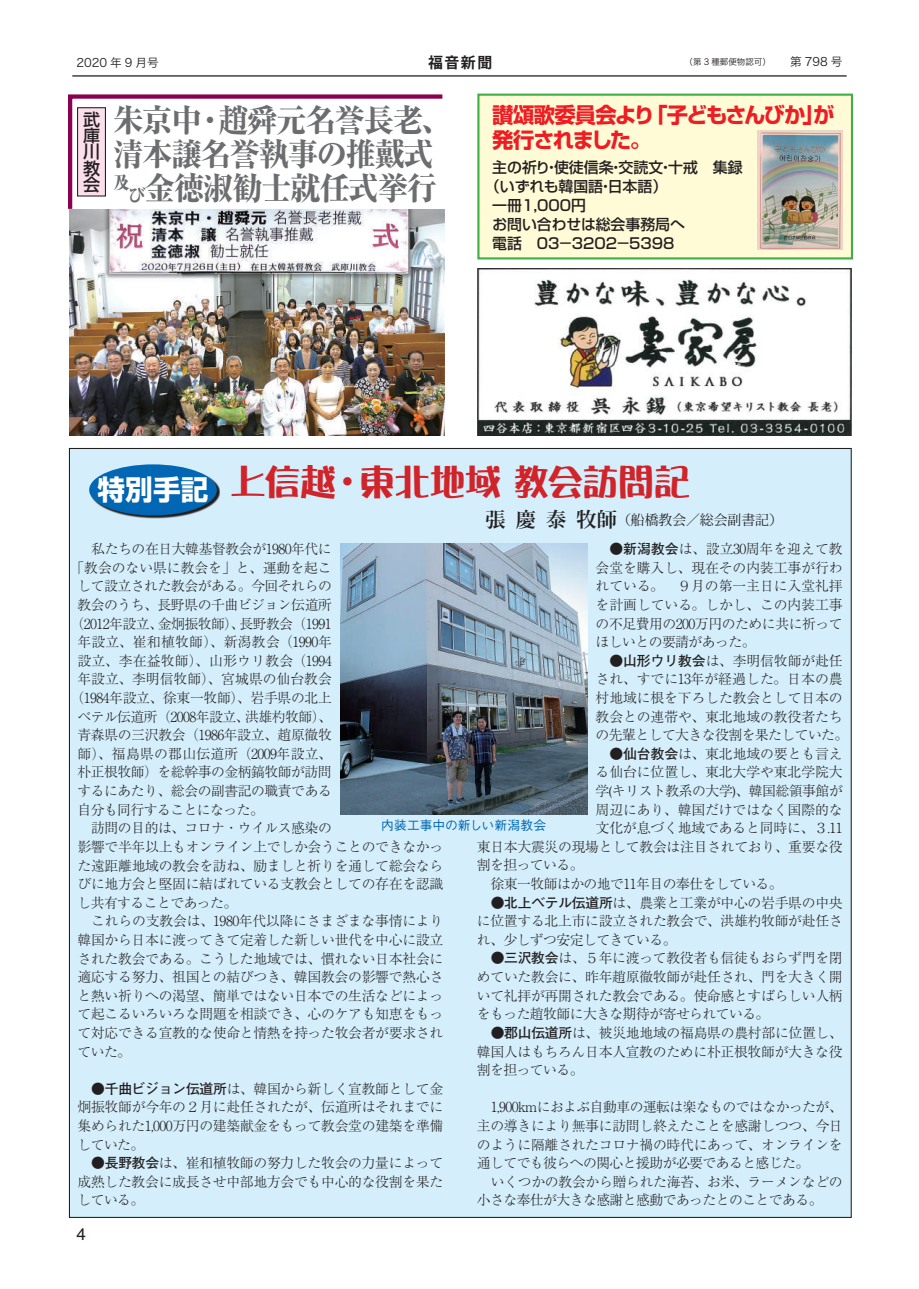
<style>
.page{position:relative;width:919px;height:1289px;background:#fff}
.page>*{position:absolute;margin:0;border:0;box-sizing:border-box;transform-origin:0 0}
.t1{font:36.15px "DFPOP Corn W12 MP RKSJ H";letter-spacing:-.02em;color:#d1232a}
.t2{font:800 31.95px/34px "Ryumin Pro";letter-spacing:-.05em;color:#6c6d70;scale:.96 1}
.t3{font:700 27.6px "Shin Go Pro";color:#fff}
.t4{font:700 21.3px/25.5px "Shin Go Pro";letter-spacing:-.065em;color:#ee1d23}
.t5{font:800 18px "Ryumin Pro";color:#6c6d70;scale:.96 1}
.t6{font:500 16.95px/16.2px "Shin Go Pro";color:#231f20;text-align:justify}
.t7{font:16.95px "Helvetica";color:#231f20}
.t8{font:500 14.85px "Shin Go Pro";color:#231f20}
.t9{font:700 14.85px "Koz Go Pro";color:#231f20}
.t10{font:300 13.8px/18.6px "Ryumin Pro";letter-spacing:-.02em;color:#231f20;text-align:justify}
.t11{font:300 13.8px/18.6px "Ryumin Pro";letter-spacing:-.04em;color:#231f20}
.t12{font:300 13.8px "Ryumin Pro";letter-spacing:.02em;color:#231f20}
.t13{font:300 13.8px "Ryumin Pro";letter-spacing:.015em;color:#231f20}
.t14{font:300 13.8px "Ryumin Pro";color:#231f20}
.t15{font:13.8px "Koz Min Pro";color:#231f20}
.t16{font:500 12.75px "Gothic BBB Pro";letter-spacing:.005em;color:#0166b3}
.t17{font:11.7px "Hira Kaku Pro W3";color:#231f20}
.t18{font:8.55px "Hira Kaku Pro W3";color:#231f20}
.s1{font-size:11.7px}
.s2{font-size:18px}
.s3{font-weight:700;font-size:20.25px}
.s4{font-family:"Futo Go B101 Pro";font-weight:700}
</style>
<div class="page">
<hr style="left:72px;top:75px;width:774px;height:2px;background:#231f20">
<svg style="left:68px;top:94px;width:377px;height:119px"></svg>
<div style="left:78px;top:108px;width:27px;height:88px;background:#fbdfeb"></div>
<div style="left:77px;top:107px;width:29px;height:89px;border:1px solid #231f20"></div>
<div style="left:69px;top:448px;width:782px;height:769px;background:#d4effb"></div>
<svg style="left:90px;top:475px;width:130px;height:44px"></svg>
<div style="left:89px;top:464px;width:128px;height:51px;background:#0166b3;border-radius:50%"></div>
<img style="left:70px;top:210px;width:374px;height:225px">
<div style="left:478px;top:95px;width:373px;height:163px;background:#fffbd6"></div>
<div style="left:477px;top:94px;width:376px;height:165px;border:2px solid #40ae49"></div>
<img style="left:757px;top:131px;width:85px;height:119px">
<img style="left:477px;top:268px;width:374px;height:168px">
<img style="left:340px;top:543px;width:247px;height:271px">
<p class="t17" style="left:77px;top:52px;width:84px">2020 年 9 月号</p>
<p class="t9" style="left:428px;top:53px;width:65px">福音新聞</p>
<p class="t18" style="left:684px;top:54px;width:159px">（第 3 種郵便物認可）<span class="s1">　　第 798 号</span></p>
<h2 class="t2" style="left:113px;top:101px;width:354px">朱京中・趙舜元名誉長老、清本譲名誉執事の推戴式</h2>
<h3 class="t5" style="left:113px;top:168px;width:20px">及</h3>
<h2 class="t2" style="left:128px;top:169px;width:323px"><span class="s2">び</span>金徳淑勧士就任式挙行</h2>
<h3 class="t4" style="left:492px;top:100px;width:344px">讃頌歌委員会より「子どもさんびか」が発行されました。</h3>
<p class="t8" style="left:492px;top:155px;width:252px">主の祈り・使徒信条・交読文・十戒　集録</p>
<p class="t8" style="left:485px;top:174px;width:184px">（いずれも韓国語・日本語）</p>
<p class="t8" style="left:492px;top:193px;width:110px">一冊1,000円　</p>
<p class="t8" style="left:492px;top:212px;width:194px">お問い合わせは総会事務局へ</p>
<p class="t8" style="left:492px;top:231px;width:184px">電話　03−3202−5398</p>
<p class="t6" style="left:83px;top:109px;width:18px">武庫川教会</p>
<h3 class="t3" style="left:97px;top:468px;width:113px">特別手記</h3>
<h1 class="t1" style="left:230px;top:463px;width:461px">上信越・東北地域 教会訪問記</h1>
<p class="t15" style="left:485px;top:509px;width:299px"><span class="s3">張慶泰牧師</span>（船橋教会／総会副書記）</p>
<p class="t10" style="left:595px;top:538px;width:249px;text-indent:14px"><span class="s4">●新潟教会</span>は、設立30周年を迎えて教会堂を購入し、現在その内装工事が行われている。　９月の第一主日に入堂礼拝を計画している。しかし、この内装工事の不足費用の200万円のために共に祈ってほしいとの要請があった。</p>
<p class="t10" style="left:595px;top:650px;width:254px;text-align:center"><span class="s4">●山形ウリ教会</span>は、李明信牧師が赴任<br>され、すでに13年が経過した。日本の農村地域に根を下ろした教会として日本の教会との連帯や、東北地域の教役者たちの先輩として大きな役割を果たしていた。</p>
<p class="t10" style="left:609px;top:743px;width:235px"><span class="s4">●仙台教会</span>は、東北地域の要とも言え</p>
<p class="t10" style="left:595px;top:761px;width:248px">る仙台に位置し、東北大学や東北学院大</p>
<p class="t10" style="left:595px;top:780px;width:249px">学(キリスト教系の大学)、韓国総領事館が</p>
<p class="t10" style="left:595px;top:799px;width:248px">周辺にあり、韓国だけではなく国際的な</p>
<p class="t10" style="left:595px;top:817px;width:248px">文化が息づく地域であると同時に、３.11</p>
<p class="t10" style="left:477px;top:836px;width:367px">東日本大震災の現場として教会は注目されており、重要な役</p>
<p class="t11" style="left:477px;top:854px;width:108px">割を担っている。</p>
<p class="t11" style="left:490px;top:873px;width:293px">徐東一牧師はかの地で11年目の奉仕をしている。</p>
<p class="t10" style="left:477px;top:892px;width:367px;text-indent:14px"><span class="s4">●北上ベテル伝道所</span>は、農業と工業が中心の岩手県の中央に位置する北上市に設立された教会で、洪雄杓牧師が赴任され、少しずつ安定してきている。</p>
<p class="t10" style="left:477px;top:947px;width:367px;text-indent:14px"><span class="s4">●三沢教会</span>は、５年に渡って教役者も信徒もおらず門を閉めていた教会に、昨年趙原徹牧師が赴任され、門を大きく開いて礼拝が再開された教会である。使命感とすばらしい人柄をもった趙牧師に大きな期待が寄せられている。</p>
<p class="t10" style="left:477px;top:1022px;width:367px;text-indent:14px"><span class="s4">●郡山伝道所</span>は、被災地地域の福島県の農村部に位置し、韓国人はもちろん日本人宣教のために朴正根牧師が大きな役割を担っている。</p>
<p class="t10" style="left:477px;top:1096px;width:367px;text-indent:14px">1,900kmにおよぶ自動車の運転は楽なものではなかったが、主の導きにより無事に訪問し終えたことを感謝しつつ、今日のように隔離されたコロナ禍の時代にあって、オンラインを通してでも彼らへの関心と援助が必要であると感じた。</p>
<p class="t11" style="left:477px;top:1171px;width:367px;text-indent:14px">いくつかの教会から贈られた海苔、お米、ラーメンなどの小さな奉仕が大きな感謝と感動であったとのことである。</p>
<p class="t10" style="left:91px;top:538px;width:242px">私たちの在日大韓基督教会が1980年代に</p>
<p class="t10" style="left:71px;top:557px;width:263px">「教会のない県に教会を」と、運動を起こ</p>
<p class="t10" style="left:77px;top:575px;width:256px">して設立された教会がある。今回それらの</p>
<p class="t10" style="left:77px;top:594px;width:256px">教会のうち、長野県の千曲ビジョン伝道所</p>
<p class="t11" style="left:71px;top:613px;width:263px">（2012年設立、金炯振牧師）、長野教会（1991</p>
<p class="t12" style="left:77px;top:631px;width:256px">年設立、崔和植牧師）、新潟教会（1990年</p>
<p class="t13" style="left:77px;top:649px;width:256px">設立、李在益牧師）、山形ウリ教会（1994</p>
<p class="t14" style="left:77px;top:668px;width:256px">年設立、李明信牧師）、宮城県の仙台教会</p>
<p class="t10" style="left:71px;top:687px;width:263px">（1984年設立、徐東一牧師）、岩手県の北上</p>
<p class="t11" style="left:77px;top:706px;width:256px">ベテル伝道所（2008年設立、洪雄杓牧師）、</p>
<p class="t10" style="left:77px;top:724px;width:256px">青森県の三沢教会（1986年設立、趙原徹牧</p>
<p class="t12" style="left:77px;top:742px;width:256px">師）、福島県の郡山伝道所（2009年設立、</p>
<p class="t10" style="left:77px;top:761px;width:256px">朴正根牧師）を総幹事の金柄鎬牧師が訪問</p>
<p class="t10" style="left:77px;top:780px;width:256px">するにあたり、総会の副書記の職責である</p>
<p class="t11" style="left:77px;top:799px;width:188px">自分も同行することになった。</p>
<p class="t10" style="left:91px;top:817px;width:242px">訪問の目的は、コロナ・ウイルス感染の</p>
<p class="t10" style="left:77px;top:836px;width:367px">影響で半年以上もオンライン上でしか会うことのできなかっ</p>
<p class="t10" style="left:77px;top:855px;width:367px">た遠距離地域の教会を訪ね、励ましと祈りを通して総会なら</p>
<p class="t10" style="left:77px;top:873px;width:367px">びに地方会と堅固に結ばれている支教会としての存在を認識</p>
<p class="t11" style="left:77px;top:892px;width:161px">し共有することであった。</p>
<p class="t10" style="left:91px;top:910px;width:353px">これらの支教会は、1980年代以降にさまざまな事情により</p>
<p class="t10" style="left:77px;top:929px;width:367px">韓国から日本に渡ってきて定着した新しい世代を中心に設立</p>
<p class="t10" style="left:77px;top:948px;width:367px">された教会である。こうした地域では、慣れない日本社会に</p>
<p class="t10" style="left:77px;top:966px;width:367px">適応する努力、祖国との結びつき、韓国教会の影響で熱心さ</p>
<p class="t10" style="left:77px;top:985px;width:367px">と熱い祈りへの渇望、簡単ではない日本での生活などによっ</p>
<p class="t10" style="left:77px;top:1003px;width:367px">て起こるいろいろな問題を相談でき、心のケアも知恵をもっ</p>
<p class="t10" style="left:77px;top:1022px;width:367px">て対応できる宣教的な使命と情熱を持った牧会者が要求され</p>
<p class="t10" style="left:77px;top:1041px;width:55px">ていた。</p>
<p class="t10" style="left:77px;top:1078px;width:367px;text-indent:14px"><span class="s4">●千曲ビジョン伝道所</span>は、韓国から新しく宣教師として金炯振牧師が今年の２月に赴任されたが、伝道所はそれまでに集められた1,000万円の建築献金をもって教会堂の建築を準備していた。</p>
<p class="t10" style="left:77px;top:1152px;width:367px;text-indent:14px"><span class="s4">●長野教会</span>は、崔和植牧師の努力した牧会の力量によって成熟した教会に成長させ中部地方会でも中心的な役割を果たしている。</p>
<p class="t16" style="left:381px;top:815px;width:166px">内装工事中の新しい新潟教会</p>
<p class="t7" style="left:77px;top:1220px;width:11px">4</p>
</div>
